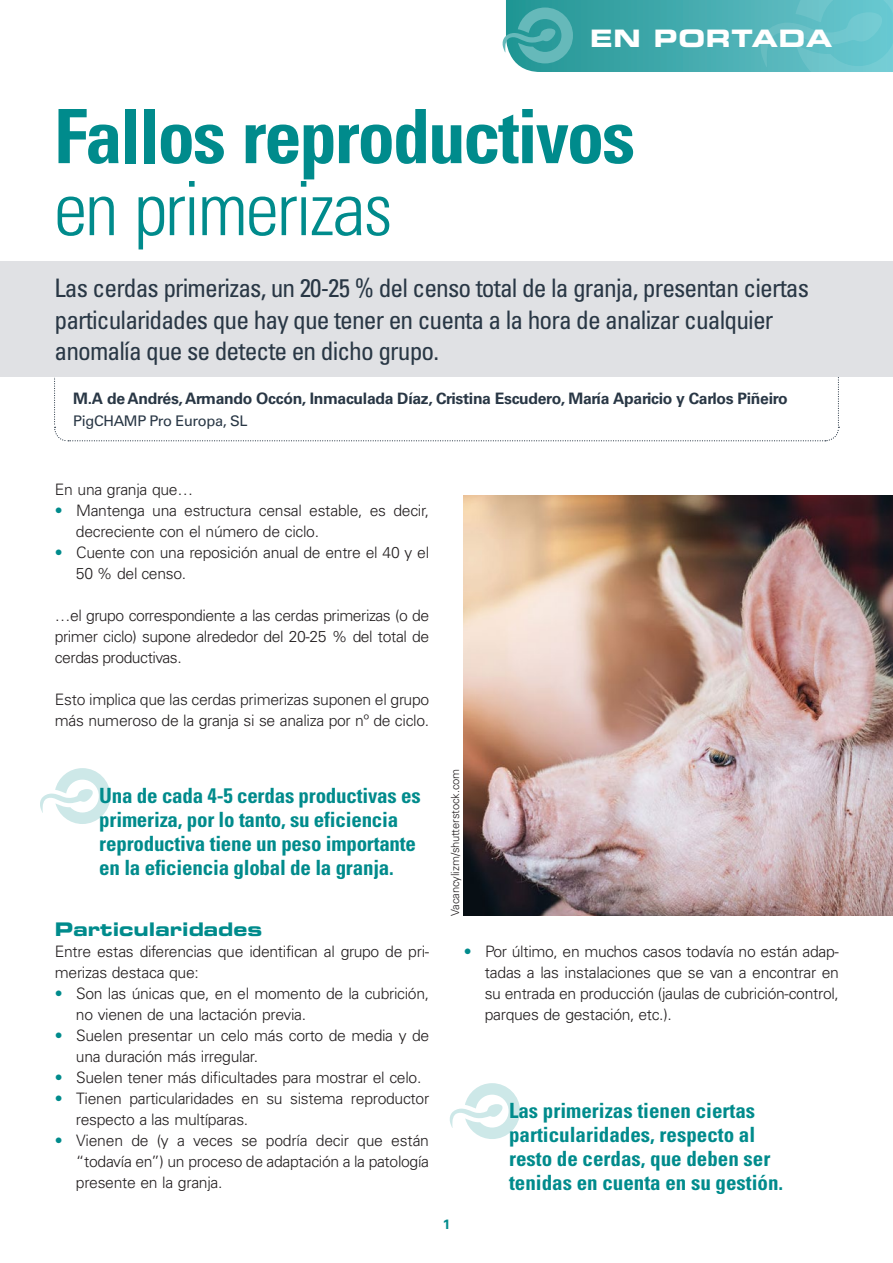
<style>
.page{position:relative;width:893px;height:1263px;background:#fff}
.page>*{position:absolute;margin:0;border:0;box-sizing:border-box;transform-origin:0 0}
.MSD_Titular{font:700 condensed 75px/72px "Univers LT Std";letter-spacing:-.03em;color:#008b8c}
.MSD_Subtitular{font:condensed 25.5px/31.5px "Univers LT Std";letter-spacing:-.035em;color:#293745}
.t1{font:24px "Eurostile LT Std Bold Ex 2";letter-spacing:.03em;color:#fff}
.MSD_Destacado{font:700 condensed 21px/24px "Univers LT Std";letter-spacing:-.01em;color:#008b8c}
.MSD_Apartado_1{font:18.75px "Eurostile LT Std Bold Ex 2";color:#008b8c}
.MSD_Texto_despues_li{font:300 15.75px/21px "Univers LT Std";letter-spacing:-.02em;color:#231f20}
.MSD_Texto_normal{font:300 15.75px/21px "Univers LT Std";letter-spacing:-.02em;color:#231f20}
.MSD_Autor{font:700 15.75px "Univers LT Std";letter-spacing:-.02em;color:#293745}
.MSD_Texto_antes_list{font:300 15.75px/21px "Univers LT Std";letter-spacing:-.02em;color:#231f20}
.MSD_Autor_datos{font:14.7px "Univers LT Std";letter-spacing:-.025em;color:#293745}
.t2{font:700 13.5px "Univers LT Std";color:#008b8c}
.MSD_Fuente_foto{font:300 11.25px "Univers LT Std";letter-spacing:-.01em;color:#231f20}
.s1{font-weight:300}
.s2{color:#008b8c}
</style>
<div class="page">
<svg style="left:54px;top:377px;width:786px;height:65px"></svg>
<img style="left:464px;top:495px;width:429px;height:421px">
<svg style="left:503px;top:0;width:390px;height:72px;background:#4fb1b5"></svg>
<div style="left:0;top:262px;width:893px;height:115px;background:#e0e1e4"></div>
<svg style="left:40px;top:768px;width:70px;height:56px"></svg>
<svg style="left:450px;top:1083px;width:70px;height:56px"></svg>
<h3 class="t1" style="left:590px;top:22px;width:244px">EN PORTADA</h3>
<p class="MSD_Titular" style="left:54px;top:100px;width:583px">Fallos reproductivos <span class="s1">en primerizas</span></p>
<p class="MSD_Subtitular" style="left:55px;top:272px;width:756px">Las cerdas primerizas, un 20-25 % del censo total de la granja, presentan ciertas particularidades que hay que tener en cuenta a la hora de analizar cualquier anomalía que se detecte en dicho grupo.</p>
<p class="MSD_Autor" style="left:73px;top:389px;width:716px">M.A de Andrés, Armando Occón, Inmaculada Díaz, Cristina Escudero, María Aparicio y Carlos Piñeiro</p>
<p class="MSD_Autor_datos" style="left:73px;top:412px;width:176px">PigCHAMP Pro Europa, SL</p>
<p class="MSD_Texto_antes_list" style="left:55px;top:479px;width:140px">En una granja que…</p>
<p class="MSD_Texto_despues_li" style="left:76px;top:500px;width:355px;text-indent:-21px"><span class="s2">•</span> Mantenga una estructura censal estable, es decir, decreciente con el número de ciclo.</p>
<p class="MSD_Texto_despues_li" style="left:76px;top:542px;width:355px;text-indent:-21px"><span class="s2">•</span> Cuente con una reposición anual de entre el 40 y el<br>50 % del censo.</p>
<p class="MSD_Texto_despues_li" style="left:55px;top:605px;width:376px;text-align:justify">…el grupo correspondiente a las cerdas primerizas (o de primer ciclo) supone alrededor del 20-25 % del total de cerdas productivas.</p>
<p class="MSD_Texto_normal" style="left:55px;top:689px;width:376px">Esto implica que las cerdas primerizas suponen el grupo más numeroso de la granja si se analiza por nº de ciclo.</p>
<p class="MSD_Destacado" style="left:99px;top:783px;width:323px">Una de cada 4-5 cerdas productivas es primeriza, por lo tanto, su eficiencia reproductiva tiene un peso importante en la eficiencia global de la granja.</p>
<p class="MSD_Apartado_1" style="left:55px;top:916px;width:209px">Particularidades</p>
<p class="MSD_Texto_antes_list" style="left:55px;top:941px;width:376px">Entre estas diferencias que identifican al grupo de pri&shy;merizas destaca que:</p>
<p class="MSD_Texto_despues_li" style="left:76px;top:983px;width:355px;text-indent:-21px"><span class="s2">•</span> Son las únicas que, en el momento de la cubrición, no vienen de una lactación previa.</p>
<p class="MSD_Texto_despues_li" style="left:76px;top:1025px;width:355px;text-indent:-21px"><span class="s2">•</span> Suelen presentar un celo más corto de media y de una duración más irregular.</p>
<p class="MSD_Texto_despues_li" style="left:55px;top:1067px;width:368px"><span class="s2">•</span> Suelen tener más dificultades para mostrar el celo.</p>
<p class="MSD_Texto_despues_li" style="left:76px;top:1088px;width:355px;text-indent:-21px"><span class="s2">•</span> Tienen particularidades en su sistema reproductor respecto a las multíparas.</p>
<p class="MSD_Texto_despues_li" style="left:76px;top:1130px;width:355px;text-align:justify;text-indent:-21px"><span class="s2">•</span> Vienen de (y a veces se podría decir que están “todavía en”) un proceso de adaptación a la patología presente en la granja.</p>
<p class="MSD_Fuente_foto" style="left:448px;top:916px;width:149px;rotate:-90deg">Vacancylizm/shutterstock.com</p>
<p class="MSD_Texto_despues_li" style="left:485px;top:941px;width:356px;text-align:justify;text-indent:-21px"><span class="s2">•</span> Por último, en muchos casos todavía no están adap&shy;tadas a las instalaciones que se van a encontrar en su entrada en producción (jaulas de cubrición-control, parques de gestación, etc.).</p>
<p class="t2" style="left:443px;top:1217px;width:9px">1</p>
<p class="MSD_Destacado" style="left:509px;top:1098px;width:276px">Las primerizas tienen ciertas particularidades, respecto al resto de cerdas, que deben ser tenidas en cuenta en su gestión.</p>
</div>
